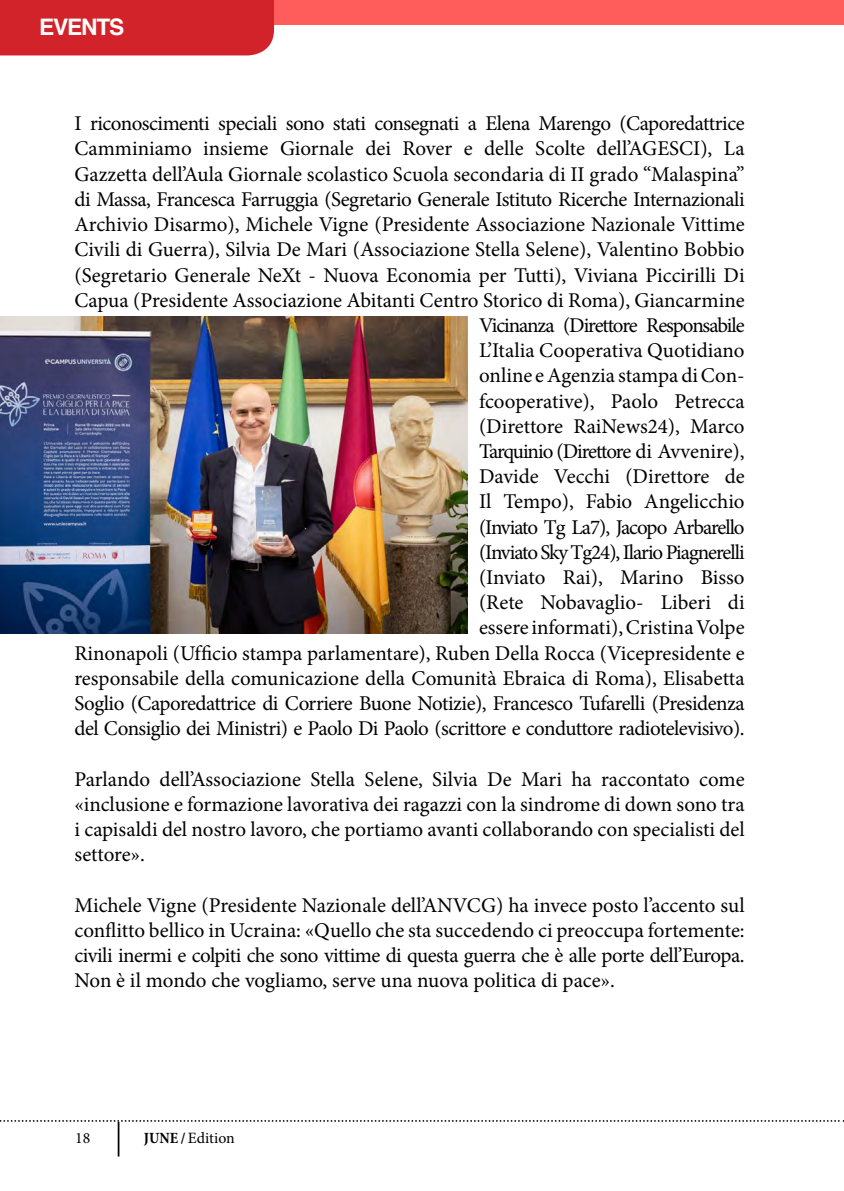
<style>
.page{position:relative;width:844px;height:1191px;background:#fff}
.page>*{position:absolute;margin:0;border:0;box-sizing:border-box;transform-origin:0 0}
.t1{font:700 22.75px "Helvetica";letter-spacing:-.05em;color:#fff}
.t2{font:21px/25.2px "Minion Pro";letter-spacing:-.01em;color:#000;text-align:justify}
.t3{font:15.75px "Minion Pro";color:#000}
.s1{font-weight:700;font-stretch:condensed}
</style>
<div class="page">
<img style="left:0;top:316px;width:467px;height:317px">
<hr style="left:118px;top:1121px;width:1px;height:35px;background:#000">
<svg style="left:0;top:1120px;width:844px;height:1px"></svg>
<div style="left:239px;top:0;width:604px;height:25px;background:#ff5c5c"></div>
<div style="left:0;top:0;width:274px;height:55px;background:#d2232a"></div>
<p class="t1" style="left:39px;top:8px;width:87px">EVENTS</p>
<p class="t2" style="left:74px;top:111px;width:671px;text-align:right">I riconoscimenti speciali sono stati consegnati a Elena Marengo (Caporedattrice Camminiamo insieme Giornale dei Rover e delle Scolte dell’AGESCI), La Gazzetta dell’Aula Giornale scolastico Scuola secondaria di II grado “Malaspina” di Massa, Francesca Farruggia (Segretario Generale Istituto Ricerche Internazionali Archivio Disarmo), Michele Vigne (Presidente Associazione Nazionale Vittime Civili di Guerra), Silvia De Mari (Associazione Stella Selene), Valentino Bobbio (Segretario Generale NeXt - Nuova Economia per Tutti), Viviana Piccirilli Di Capua (Presidente Associazione Abitanti Centro Storico di Roma), Giancarmine Vicinanza (Direttore Responsabile<br>L’Italia Cooperativa Quotidiano<br>online e Agenzia stampa di Con-<br>fcooperative), Paolo Petrecca<br>(Direttore RaiNews24), Marco<br>Tarquinio (Direttore di Avvenire),<br>Davide Vecchi (Direttore de<br>Il Tempo), Fabio Angelicchio<br>(Inviato Tg La7), Jacopo Arbarello<br>(Inviato Sky Tg24), Ilario Piagnerelli<br>(Inviato Rai), Marino Bisso<br>(Rete Nobavaglio- Liberi di<br>essere informati), Cristina Volpe<br>Rinonapoli (Ufficio stampa parlamentare), Ruben Della Rocca (Vicepresidente e responsabile della comunicazione della Comunità Ebraica di Roma), Elisabetta Soglio (Caporedattrice di Corriere Buone Notizie), Francesco Tufarelli (Presidenza del Consiglio dei Ministri) e Paolo Di Paolo (scrittore e conduttore radiotelevisivo).</p>
<p class="t2" style="left:74px;top:766px;width:671px">Parlando dell’Associazione Stella Selene, Silvia De Mari ha raccontato come «inclusione e formazione lavorativa dei ragazzi con la sindrome di down sono tra i capisaldi del nostro lavoro, che portiamo avanti collaborando con specialisti del settore».</p>
<p class="t2" style="left:74px;top:892px;width:671px">Michele Vigne (Presidente Nazionale dell’ANVCG) ha invece posto l’accento sul conflitto bellico in Ucraina: «Quello che sta succedendo ci preoccupa fortemente: civili inermi e colpiti che sono vittime di questa guerra che è alle porte dell’Europa.<br>Non è il mondo che vogliamo, serve una nuova politica di pace».</p>
<p class="t3" style="left:75px;top:1127px;width:17px">18</p>
<p class="t3" style="left:144px;top:1127px;width:92px"><span class="s1">JUNE /</span>Edition</p>
</div>
